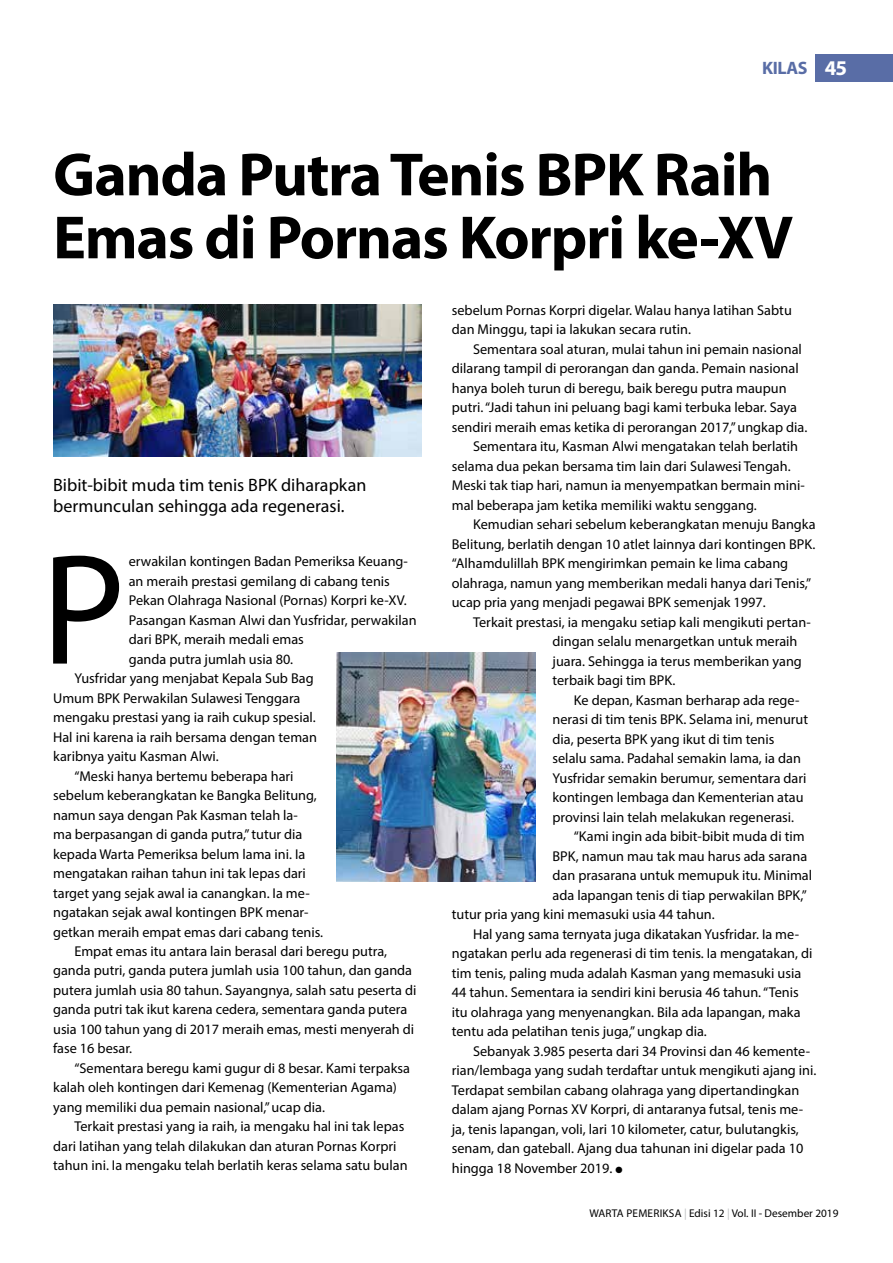
<style>
.page{position:relative;width:893px;height:1263px;background:#fff}
.page>*{position:absolute;margin:0;border:0;box-sizing:border-box;transform-origin:0 0}
.t1{font:158.85px "Myriad Pro";color:#000}
.t2{font:700 61.5px/63px "Myriad Pro";letter-spacing:-.02em;color:#000}
.t3{font:700 21px "Myriad Pro";color:#fff}
.t4{font:18px/21px "Myriad Pro";color:#000}
.t5{font:700 18px "Myriad Pro";letter-spacing:-.02em;color:#596da6}
.t6{font:14.25px/19.5px "Myriad Pro";color:#000}
.t7{font:11.25px "Myriad Pro";color:#000}
.s1{color:#bcbec0}
</style>
<div class="page">
<div style="left:816px;top:54px;width:77px;height:27px;background:#596da6"></div>
<img style="left:337px;top:653px;width:198px;height:229px">
<img style="left:53px;top:304px;width:368px;height:152px">
<p class="t5" style="left:762px;top:56px;width:47px">KILAS</p>
<h3 class="t3" style="left:825px;top:54px;width:24px">45</h3>
<h2 class="t2" style="left:53px;top:141px;width:741px">Ganda Putra Tenis BPK Raih<br>Emas di Pornas Korpri ke-XV</h2>
<p class="t4" style="left:53px;top:474px;width:315px">Bibit-bibit muda tim tenis BPK diharapkan bermunculan sehingga ada regenerasi.</p>
<h1 class="t1" style="left:41px;top:512px;width:86px">P</h1>
<p class="t6" style="left:129px;top:551px;width:280px">erwakilan kontingen Badan Pemeriksa Keuang-</p>
<p class="t6" style="left:129px;top:571px;width:263px">an meraih prestasi gemilang di cabang tenis</p>
<p class="t6" style="left:129px;top:590px;width:279px">Pekan Olahraga Nasional (Pornas) Korpri ke-XV.</p>
<p class="t6" style="left:129px;top:610px;width:289px">Pasangan Kasman Alwi dan Yusfridar, perwakilan</p>
<p class="t6" style="left:129px;top:629px;width:177px">dari BPK, meraih medali emas</p>
<p class="t6" style="left:129px;top:649px;width:166px">ganda putra jumlah usia 80.</p>
<p class="t6" style="left:74px;top:668px;width:241px">Yusfridar yang menjabat Kepala Sub Bag</p>
<p class="t6" style="left:53px;top:688px;width:249px">Umum BPK Perwakilan Sulawesi Tenggara</p>
<p class="t6" style="left:53px;top:707px;width:264px">mengaku prestasi yang ia raih cukup spesial.</p>
<p class="t6" style="left:53px;top:727px;width:265px">Hal ini karena ia raih bersama dengan teman</p>
<p class="t6" style="left:53px;top:746px;width:167px">karibnya yaitu Kasman Alwi.</p>
<p class="t6" style="left:74px;top:766px;width:221px">“Meski hanya bertemu beberapa hari</p>
<p class="t6" style="left:53px;top:785px;width:265px">sebelum keberangkatan ke Bangka Belitung,</p>
<p class="t6" style="left:53px;top:805px;width:246px">namun saya dengan Pak Kasman telah la-</p>
<p class="t6" style="left:53px;top:824px;width:251px">ma berpasangan di ganda putra,” tutur dia</p>
<p class="t6" style="left:53px;top:844px;width:254px">kepada Warta Pemeriksa belum lama ini. Ia</p>
<p class="t6" style="left:53px;top:863px;width:254px">mengatakan raihan tahun ini tak lepas dari</p>
<p class="t6" style="left:53px;top:883px;width:257px">target yang sejak awal ia canangkan. Ia me-</p>
<p class="t6" style="left:53px;top:902px;width:257px">ngatakan sejak awal kontingen BPK menar-</p>
<p class="t6" style="left:53px;top:922px;width:272px">getkan meraih empat emas dari cabang tenis.</p>
<p class="t6" style="left:74px;top:941px;width:314px">Empat emas itu antara lain berasal dari beregu putra,</p>
<p class="t6" style="left:53px;top:961px;width:360px">ganda putri, ganda putera jumlah usia 100 tahun, dan ganda</p>
<p class="t6" style="left:53px;top:980px;width:365px">putera jumlah usia 80 tahun. Sayangnya, salah satu peserta di</p>
<p class="t6" style="left:53px;top:1000px;width:356px">ganda putri tak ikut karena cedera, sementara ganda putera</p>
<p class="t6" style="left:53px;top:1019px;width:363px">usia 100 tahun yang di 2017 meraih emas, mesti menyerah di</p>
<p class="t6" style="left:53px;top:1039px;width:81px">fase 16 besar.</p>
<p class="t6" style="left:74px;top:1058px;width:337px">“Sementara beregu kami gugur di 8 besar. Kami terpaksa</p>
<p class="t6" style="left:53px;top:1078px;width:345px">kalah oleh kontingen dari Kemenag (Kementerian Agama)</p>
<p class="t6" style="left:53px;top:1097px;width:273px">yang memiliki dua pemain nasional,” ucap dia.</p>
<p class="t6" style="left:74px;top:1117px;width:331px">Terkait prestasi yang ia raih, ia mengaku hal ini tak lepas</p>
<p class="t6" style="left:53px;top:1136px;width:345px">dari latihan yang telah dilakukan dan aturan Pornas Korpri</p>
<p class="t6" style="left:53px;top:1156px;width:356px">tahun ini. Ia mengaku telah berlatih keras selama satu bulan</p>
<p class="t6" style="left:452px;top:300px;width:342px">sebelum Pornas Korpri digelar. Walau hanya latihan Sabtu dan Minggu, tapi ia lakukan secara rutin.</p>
<p class="t6" style="left:473px;top:339px;width:330px">Sementara soal aturan, mulai tahun ini pemain nasional</p>
<p class="t6" style="left:452px;top:359px;width:348px">dilarang tampil di perorangan dan ganda. Pemain nasional</p>
<p class="t6" style="left:452px;top:378px;width:336px">hanya boleh turun di beregu, baik beregu putra maupun</p>
<p class="t6" style="left:452px;top:398px;width:347px">putri. “Jadi tahun ini peluang bagi kami terbuka lebar. Saya</p>
<p class="t6" style="left:452px;top:417px;width:357px">sendiri meraih emas ketika di perorangan 2017,” ungkap dia.</p>
<p class="t6" style="left:473px;top:437px;width:327px">Sementara itu, Kasman Alwi mengatakan telah berlatih</p>
<p class="t6" style="left:452px;top:456px;width:340px">selama dua pekan bersama tim lain dari Sulawesi Tengah.</p>
<p class="t6" style="left:452px;top:476px;width:354px">Meski tak tiap hari, namun ia menyempatkan bermain mini-</p>
<p class="t6" style="left:452px;top:495px;width:306px">mal beberapa jam ketika memiliki waktu senggang.</p>
<p class="t6" style="left:473px;top:515px;width:344px">Kemudian sehari sebelum keberangkatan menuju Bangka</p>
<p class="t6" style="left:452px;top:534px;width:365px">Belitung, berlatih dengan 10 atlet lainnya dari kontingen BPK.</p>
<p class="t6" style="left:452px;top:554px;width:338px">“Alhamdulillah BPK mengirimkan pemain ke lima cabang</p>
<p class="t6" style="left:452px;top:573px;width:361px">olahraga, namun yang memberikan medali hanya dari Tenis,”</p>
<p class="t6" style="left:452px;top:593px;width:315px">ucap pria yang menjadi pegawai BPK semenjak 1997.</p>
<p class="t6" style="left:473px;top:612px;width:339px">Terkait prestasi, ia mengaku setiap kali mengikuti pertan-</p>
<p class="t6" style="left:552px;top:632px;width:246px">dingan selalu menargetkan untuk meraih</p>
<p class="t6" style="left:552px;top:651px;width:251px">juara. Sehingga ia terus memberikan yang</p>
<p class="t6" style="left:552px;top:671px;width:124px">terbaik bagi tim BPK.</p>
<p class="t6" style="left:574px;top:690px;width:227px">Ke depan, Kasman berharap ada rege-</p>
<p class="t6" style="left:552px;top:709px;width:257px">nerasi di tim tenis BPK. Selama ini, menurut</p>
<p class="t6" style="left:552px;top:729px;width:223px">dia, peserta BPK yang ikut di tim tenis</p>
<p class="t6" style="left:552px;top:748px;width:250px">selalu sama. Padahal semakin lama, ia dan</p>
<p class="t6" style="left:552px;top:768px;width:256px">Yusfridar semakin berumur, sementara dari</p>
<p class="t6" style="left:552px;top:787px;width:253px">kontingen lembaga dan Kementerian atau</p>
<p class="t6" style="left:552px;top:807px;width:243px">provinsi lain telah melakukan regenerasi.</p>
<p class="t6" style="left:574px;top:826px;width:232px">“Kami ingin ada bibit-bibit muda di tim</p>
<p class="t6" style="left:552px;top:846px;width:256px">BPK, namun mau tak mau harus ada sarana</p>
<p class="t6" style="left:552px;top:865px;width:261px">dan prasarana untuk memupuk itu. Minimal</p>
<p class="t6" style="left:552px;top:885px;width:256px">ada lapangan tenis di tiap perwakilan BPK,”</p>
<p class="t6" style="left:452px;top:904px;width:264px">tutur pria yang kini memasuki usia 44 tahun.</p>
<p class="t6" style="left:473px;top:924px;width:327px">Hal yang sama ternyata juga dikatakan Yusfridar. Ia me-</p>
<p class="t6" style="left:452px;top:943px;width:362px">ngatakan perlu ada regenerasi di tim tenis. Ia mengatakan, di</p>
<p class="t6" style="left:452px;top:963px;width:351px">tim tenis, paling muda adalah Kasman yang memasuki usia</p>
<p class="t6" style="left:452px;top:982px;width:348px">44 tahun. Sementara ia sendiri kini berusia 46 tahun. “Tenis</p>
<p class="t6" style="left:452px;top:1002px;width:350px">itu olahraga yang menyenangkan. Bila ada lapangan, maka</p>
<p class="t6" style="left:452px;top:1021px;width:257px">tentu ada pelatihan tenis juga,” ungkap dia.</p>
<p class="t6" style="left:473px;top:1041px;width:339px">Sebanyak 3.985 peserta dari 34 Provinsi dan 46 kemente-</p>
<p class="t6" style="left:452px;top:1060px;width:366px">rian/lembaga yang sudah terdaftar untuk mengikuti ajang ini.</p>
<p class="t6" style="left:452px;top:1080px;width:349px">Terdapat sembilan cabang olahraga yang dipertandingkan</p>
<p class="t6" style="left:452px;top:1099px;width:353px">dalam ajang Pornas XV Korpri, di antaranya futsal, tenis me-</p>
<p class="t6" style="left:452px;top:1119px;width:349px">ja, tenis lapangan, voli, lari 10 kilometer, catur, bulutangkis,</p>
<p class="t6" style="left:452px;top:1138px;width:353px">senam, dan gateball. Ajang dua tahunan ini digelar pada 10</p>
<p class="t6" style="left:452px;top:1158px;width:172px">hingga 18 November 2019. ●</p>
<p class="t7" style="left:589px;top:1207px;width:251px">WARTA PEMERIKSA <span class="s1">|</span> Edisi 12 <span class="s1">|</span> Vol. II - Desember 2019</p>
</div>
